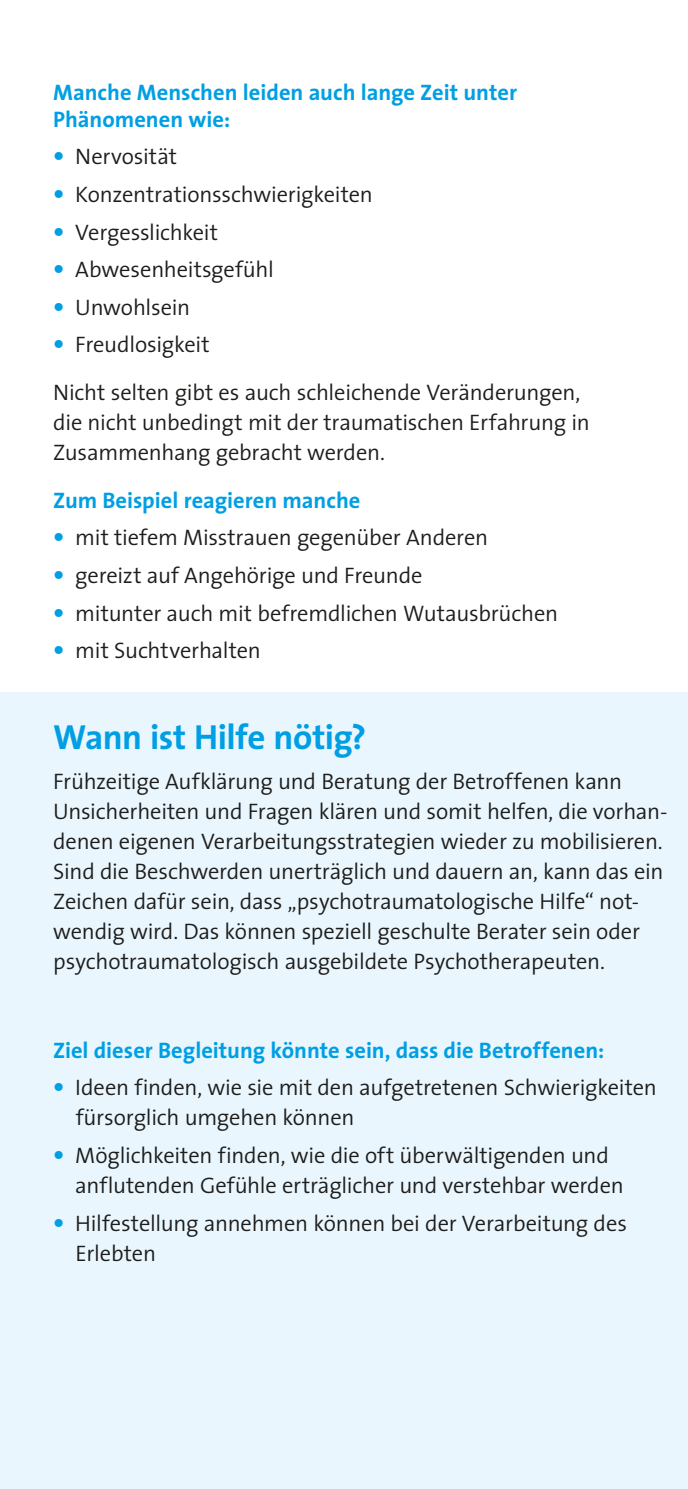
<style>
.page{position:relative;width:688px;height:1489px;background:#fff}
.page>*{position:absolute;margin:0;border:0;box-sizing:border-box;transform-origin:0 0}
.t1{font:700 35px "The Sans";letter-spacing:-.015em;color:#009fe3}
.t2{font:300 22.5px/30px "The Sans";letter-spacing:-.01em;color:#1d1d1b}
.t3{font:700 22.5px/27px "The Sans";color:#009fe3}
.s1{font-family:"Helvetica Neue CE";color:#009fe3}
</style>
<div class="page">
<div style="left:0;top:692px;width:687px;height:796px;background:#eaf6fe"></div>
<p class="t3" style="left:53px;top:79px;width:465px">Manche Menschen leiden auch lange Zeit unter<br>Phänomenen wie:</p>
<p class="t2" style="left:53px;top:142px;width:125px"><span class="s1">•</span> Nervosität</p>
<p class="t2" style="left:53px;top:179px;width:321px"><span class="s1">•</span> Konzentrationsschwierigkeiten</p>
<p class="t2" style="left:53px;top:217px;width:166px"><span class="s1">•</span> Vergesslichkeit</p>
<p class="t2" style="left:53px;top:255px;width:222px"><span class="s1">•</span> Abwesenheitsgefühl</p>
<p class="t2" style="left:53px;top:292px;width:138px"><span class="s1">•</span> Unwohlsein</p>
<p class="t2" style="left:53px;top:321px;width:528px;line-height:47.8px"><span class="s1">•</span> Freudlosigkeit<br>Nicht selten gibt es auch schleichende Veränderungen,</p>
<p class="t2" style="left:53px;top:407px;width:538px">die nicht unbedingt mit der traumatischen Erfahrung in<br>Zusammenhang gebracht werden.</p>
<p class="t3" style="left:53px;top:487px;width:308px">Zum Beispiel reagieren manche</p>
<p class="t2" style="left:53px;top:523px;width:436px"><span class="s1">•</span> mit tiefem Misstrauen gegenüber Anderen</p>
<p class="t2" style="left:53px;top:560px;width:370px"><span class="s1">•</span> gereizt auf Angehörige und Freunde</p>
<p class="t2" style="left:53px;top:598px;width:506px"><span class="s1">•</span> mitunter auch mit befremdlichen Wutausbrüchen</p>
<p class="t2" style="left:53px;top:636px;width:209px"><span class="s1">•</span> mit Suchtverhalten</p>
<h1 class="t1" style="left:53px;top:714px;width:314px">Wann ist Hilfe nötig?</h1>
<p class="t2" style="left:53px;top:767px;width:615px">Frühzeitige Aufklärung und Beratung der Betroffenen kann Unsicherheiten und Fragen klären und somit helfen, die vorhan&shy;denen eigenen Verarbeitungsstrategien wieder zu mobilisieren.<br>Sind die Beschwerden unerträglich und dauern an, kann das ein Zeichen dafür sein, dass „psychotraumatologische Hilfe“ not&shy;wendig wird. Das können speziell geschulte Berater sein oder psychotraumatologisch ausgebildete Psychotherapeuten.</p>
<p class="t3" style="left:53px;top:1036px;width:552px">Ziel dieser Begleitung könnte sein, dass die Betroffenen:</p>
<p class="t2" style="left:76px;top:1072px;width:582px;text-indent:-22px"><span class="s1">•</span> Ideen finden, wie sie mit den aufgetretenen Schwierigkeiten fürsorglich umgehen können</p>
<p class="t2" style="left:75px;top:1140px;width:550px;text-indent:-22px"><span class="s1">•</span> Möglichkeiten finden, wie die oft überwältigenden und anflutenden Gefühle erträglicher und verstehbar werden</p>
<p class="t2" style="left:76px;top:1208px;width:552px;text-indent:-22px"><span class="s1">•</span> Hilfestellung annehmen können bei der Verarbeitung des<br>Erlebten</p>
</div>
